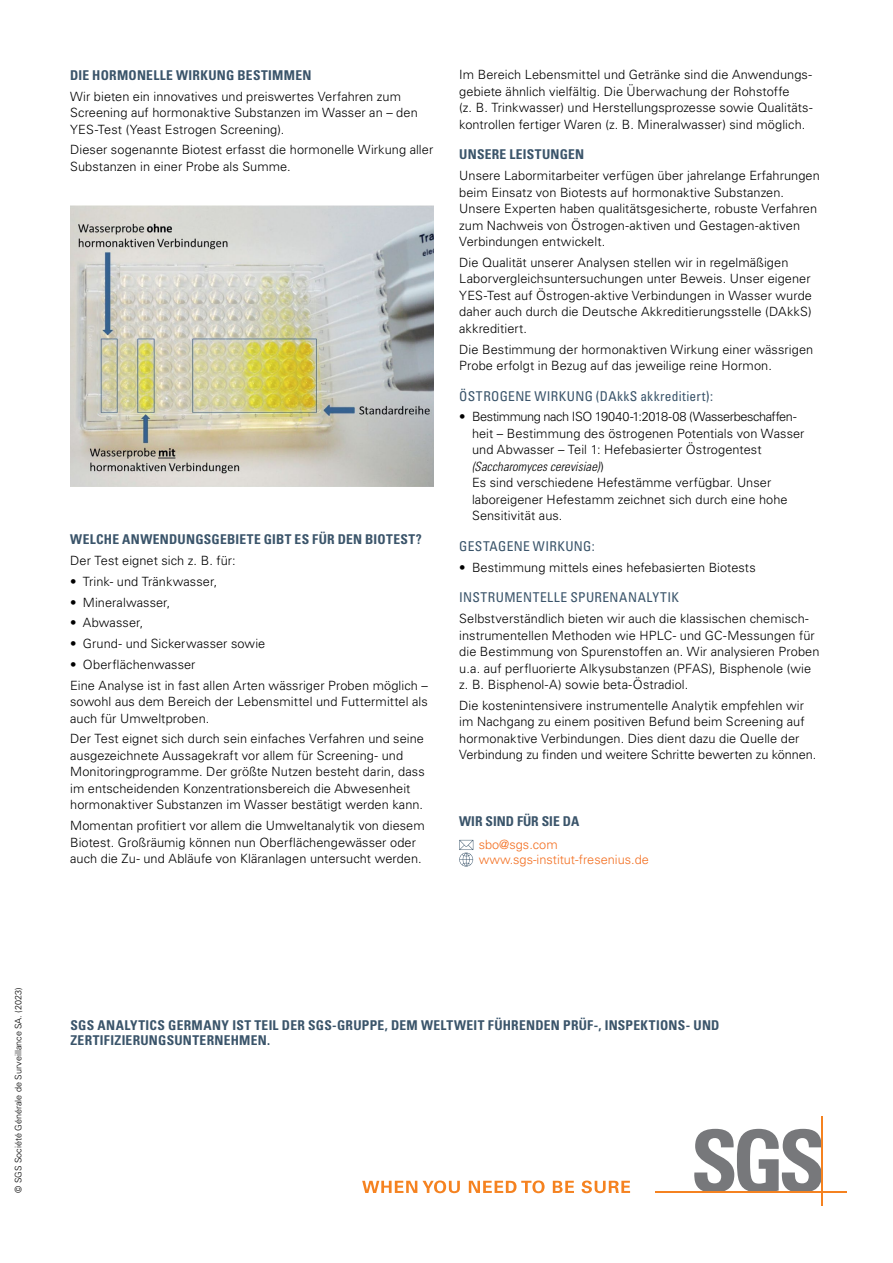
<style>
.page{position:relative;width:893px;height:1263px;background:#fff}
.page>*{position:absolute;margin:0;border:0;box-sizing:border-box;transform-origin:0 0}
.Subline{font:700 condensed 13.5px/15px "Univers LT Std";letter-spacing:.02em;color:#3a546a}
.Second_Subline{font:condensed 13.5px "Univers LT Std";letter-spacing:.03em;color:#3a546a}
.Subline-2{font:700 condensed 13.5px "Univers LT Std";color:#3a546a}
.Body_Text{font:300 12.75px/16.5px "Univers LT Std";letter-spacing:.005em;color:#000}
.t1{font:300 12.75px/15px "Univers LT Std";color:#f36f21}
.t2{font:300 9px "Univers LT Std";color:#000}
.s1{font-style:italic;font-stretch:condensed}
</style>
<div class="page">
<svg style="left:362px;top:1180px;width:98px;height:13px"></svg>
<svg style="left:469px;top:1180px;width:76px;height:13px"></svg>
<svg style="left:553px;top:1181px;width:21px;height:12px"></svg>
<svg style="left:582px;top:1180px;width:48px;height:13px"></svg>
<svg style="left:694px;top:1129px;width:127px;height:62px"></svg>
<hr style="left:656px;top:1191px;width:191px;height:2px;background:#f58220">
<hr style="left:821px;top:1116px;width:2px;height:90px;background:#f58220">
<img style="left:70px;top:206px;width:364px;height:280px">
<svg style="left:459px;top:840px;width:14px;height:26px"></svg>
<p class="Subline" style="left:70px;top:68px;width:243px">DIE HORMONELLE WIRKUNG BESTIMMEN</p>
<p class="Body_Text" style="left:70px;top:88px;width:349px">Wir bieten ein innovatives und preiswertes Verfahren zum<br>Screening auf hormonaktive Substanzen im Wasser an – den<br>YES-Test (Yeast Estrogen Screening).</p>
<p class="Body_Text" style="left:70px;top:142px;width:365px">Dieser sogenannte Biotest erfasst die hormonelle Wirkung aller<br>Substanzen in einer Probe als Summe.</p>
<p class="Subline" style="left:70px;top:532px;width:353px">WELCHE ANWENDUNGSGEBIETE GIBT ES FÜR DEN BIOTEST?</p>
<p class="Body_Text" style="left:70px;top:552px;width:167px">Der Test eignet sich z. B. für:</p>
<p class="Body_Text" style="left:70px;top:573px;width:149px">• Trink- und Tränkwasser,</p>
<p class="Body_Text" style="left:70px;top:594px;width:102px">• Mineralwasser,</p>
<p class="Body_Text" style="left:70px;top:614px;width:75px">• Abwasser,</p>
<p class="Body_Text" style="left:70px;top:635px;width:197px">• Grund- und Sickerwasser sowie</p>
<p class="Body_Text" style="left:70px;top:656px;width:127px">• Oberflächenwasser</p>
<p class="Body_Text" style="left:70px;top:677px;width:359px;text-align:justify">Eine Analyse ist in fast allen Arten wässriger Proben möglich – sowohl aus dem Bereich der Lebensmittel und Futtermittel als auch für Umweltproben.</p>
<p class="Body_Text" style="left:70px;top:731px;width:356px">Der Test eignet sich durch sein einfaches Verfahren und seine ausgezeichnete Aussagekraft vor allem für Screening- und Monitoringprogramme. Der größte Nutzen besteht darin, dass im entscheidenden Konzentrationsbereich die Abwesenheit hormonaktiver Substanzen im Wasser bestätigt werden kann.</p>
<p class="Body_Text" style="left:70px;top:817px;width:356px">Momentan profitiert vor allem die Umweltanalytik von diesem<br>Biotest. Großräumig können nun Oberflächengewässer oder auch die Zu- und Abläufe von Kläranlagen untersucht werden.</p>
<p class="Body_Text" style="left:459px;top:67px;width:355px">Im Bereich Lebensmittel und Getränke sind die Anwendungs&shy;gebiete ähnlich vielfältig. Die Überwachung der Rohstoffe<br>(z. B. Trinkwasser) und Herstellungsprozesse sowie Qualitäts&shy;kontrollen fertiger Waren (z. B. Mineralwasser) sind möglich.</p>
<p class="Subline" style="left:459px;top:147px;width:127px">UNSERE LEISTUNGEN</p>
<p class="Body_Text" style="left:459px;top:167px;width:362px">Unsere Labormitarbeiter verfügen über jahrelange Erfahrungen beim Einsatz von Biotests auf hormonaktive Substanzen.<br>Unsere Experten haben qualitätsgesicherte, robuste Verfahren zum Nachweis von Östrogen-aktiven und Gestagen-aktiven Verbindungen entwickelt.</p>
<p class="Body_Text" style="left:459px;top:254px;width:354px">Die Qualität unserer Analysen stellen wir in regelmäßigen Laborvergleichsuntersuchungen unter Beweis. Unser eigener YES-Test auf Östrogen-aktive Verbindungen in Wasser wurde daher auch durch die Deutsche Akkreditierungsstelle (DAkkS) akkreditiert.</p>
<p class="Body_Text" style="left:459px;top:341px;width:356px">Die Bestimmung der hormonaktiven Wirkung einer wässrigen<br>Probe erfolgt in Bezug auf das jeweilige reine Hormon.</p>
<p class="Second_Subline" style="left:459px;top:387px;width:255px">ÖSTROGENE WIRKUNG (DAkkS akkreditiert):</p>
<p class="Body_Text" style="left:472px;top:409px;width:334px;text-indent:-13px">• Bestimmung nach ISO 19040-1:2018-08 (Wasserbeschaffen&shy;heit – Bestimmung des östrogenen Potentials von Wasser und Abwasser – Teil 1: Hefebasierter Östrogentest <span class="s1">(Saccharomyces cerevisiae)</span>)<br>Es sind verschiedene Hefestämme verfügbar. Unser laboreigener Hefestamm zeichnet sich durch eine hohe Sensitivität aus.</p>
<p class="Second_Subline" style="left:459px;top:538px;width:137px">GESTAGENE WIRKUNG:</p>
<p class="Body_Text" style="left:459px;top:559px;width:298px">• Bestimmung mittels eines hefebasierten Biotests</p>
<p class="Second_Subline" style="left:459px;top:589px;width:221px">INSTRUMENTELLE SPURENANALYTIK</p>
<p class="Body_Text" style="left:459px;top:610px;width:362px">Selbstverständlich bieten wir auch die klassischen chemisch&shy;instrumentellen Methoden wie HPLC- und GC-Messungen für die Bestimmung von Spurenstoffen an. Wir analysieren Proben u.a. auf perfluorierte Alkysubstanzen (PFAS), Bisphenole (wie z. B. Bisphenol-A) sowie beta-Östradiol.</p>
<p class="Body_Text" style="left:459px;top:697px;width:359px">Die kostenintensivere instrumentelle Analytik empfehlen wir im Nachgang zu einem positiven Befund beim Screening auf hormonaktive Verbindungen. Dies dient dazu die Quelle der Verbindung zu finden und weitere Schritte bewerten zu können.</p>
<p class="Subline-2" style="left:459px;top:813px;width:122px">WIR SIND FÜR SIE DA</p>
<p class="t1" style="left:479px;top:836px;width:172px">sbo@sgs.com www.sgs-institut-fresenius.de</p>
<p class="t2" style="left:13px;top:1193px;width:207px;rotate:-90deg">© SGS Société Générale de Surveillance SA. (2023)</p>
<p class="Subline" style="left:71px;top:1018px;width:650px">SGS ANALYTICS GERMANY IST TEIL DER SGS-GRUPPE, DEM WELTWEIT FÜHRENDEN PRÜF-, INSPEKTIONS- UND<br>ZERTIFIZIERUNGSUNTERNEHMEN.</p>
</div>
